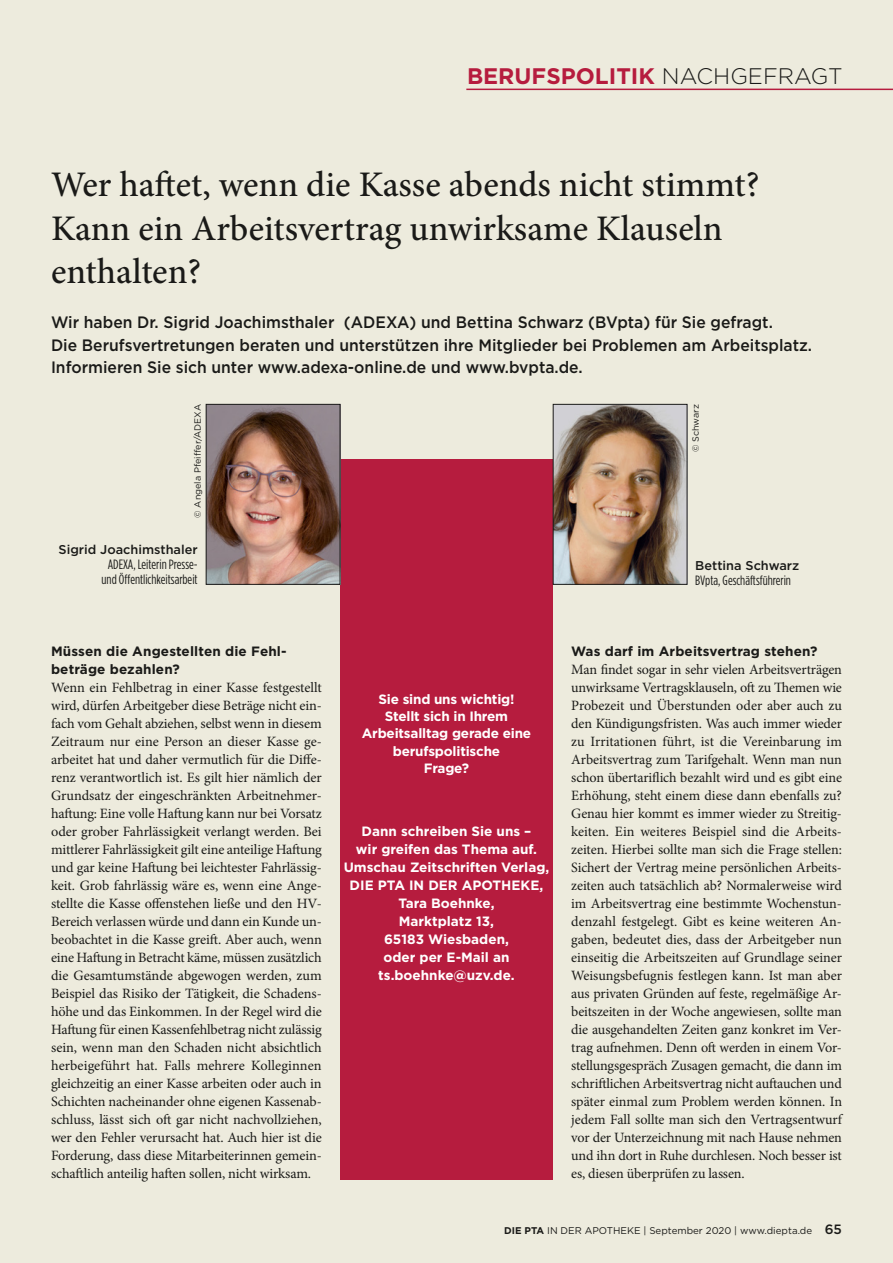
<style>
.page{position:relative;width:893px;height:1263px;background:#edebdd}
.page>*{position:absolute;margin:0;border:0;box-sizing:border-box;transform-origin:0 0}
.t1{font:500 36px/43.5px "Minion Pro";color:#1a1a18}
.t2{font:700 22.5px "Gotham";color:#b61c3e}
.t3{font:500 16.5px/22.5px "Gotham";color:#1a1a18;scale:.95 1}
.t4{font:14.25px/18px "Minion Pro";letter-spacing:-.01em;color:#1a1a18}
.t5{font:700 13.5px/18px "Gotham";color:#fff;text-align:center}
.t6{font:700 13.5px/18px "Gotham";letter-spacing:.01em;color:#1a1a18}
.t7{font:13.5px/15px "Gotham Condensed";color:#1a1a18;text-align:center}
.t8{font:500 12.75px "Gotham";color:#1a1a18}
.t9{font:9.75px "Gotham";color:#1a1a18}
.t10{font:9px "Gotham";color:#1a1a18}
.s1{font-weight:300;color:#1a1a18}
.s2{font-weight:700}
.s3{font-weight:500;font-size:13.5px}
</style>
<div class="page">
<hr style="left:466px;top:89px;width:427px;height:1px;background:#b61c3e">
<div style="left:340px;top:459px;width:213px;height:720px;background:#b61c3e"></div>
<img style="left:555px;top:406px;width:130px;height:177px">
<div style="left:553px;top:404px;width:134px;height:181px;border:1px solid #1a1a18"></div>
<img style="left:208px;top:406px;width:130px;height:177px">
<div style="left:206px;top:404px;width:134px;height:181px;border:1px solid #1a1a18"></div>
<h2 class="t2" style="left:467px;top:61px;width:377px">BERUFSPOLITIK <span class="s1">NACHGEFRAGT</span></h2>
<h1 class="t1" style="left:51px;top:163px;width:710px">Wer haftet, wenn die Kasse abends nicht stimmt?<br>Kann ein Arbeitsvertrag unwirksame Klauseln enthalten?</h1>
<p class="t3" style="left:51px;top:311px;width:803px">Wir haben Dr. Sigrid Joachimsthaler (ADEXA) und Bettina Schwarz (BVpta) für Sie gefragt.<br>Die Berufsvertretungen beraten und unterstützen ihre Mitglieder bei Problemen am Arbeitsplatz.<br>Informieren Sie sich unter www.adexa-online.de und www.bvpta.de.</p>
<p class="t10" style="left:192px;top:518px;width:115px;rotate:-90deg">© Angela Pfeiffer/ADEXA</p>
<p class="t8" style="left:59px;top:541px;width:141px">Sigrid Joachimsthaler</p>
<p class="t7" style="left:102px;top:557px;width:98px">ADEXA, Leiterin Presse&shy;und Öffentlichkeitsarbeit</p>
<p class="t10" style="left:690px;top:452px;width:49px;rotate:-90deg">© Schwarz</p>
<p class="t8" style="left:695px;top:557px;width:105px">Bettina Schwarz</p>
<p class="t7" style="left:695px;top:572px;width:97px">BVpta, Geschäftsführerin</p>
<p class="t6" style="left:51px;top:642px;width:236px">Müssen die Angestellten die Fehl&shy;beträge bezahlen?</p>
<p class="t4" style="left:51px;top:679px;width:272px">Wenn ein Fehlbetrag in einer Kasse festgestellt wird, dürfen Arbeitgeber diese Beträge nicht ein&shy;fach vom Gehalt abziehen, selbst wenn in diesem Zeitraum nur eine Person an dieser Kasse ge&shy;arbeitet hat und daher vermutlich für die Diffe&shy;renz verantwortlich ist. Es gilt hier nämlich der Grundsatz der eingeschränkten Arbeitnehmer&shy;haftung: Eine volle Haftung kann nur bei Vorsatz oder grober Fahrlässigkeit verlangt werden. Bei mittlerer Fahrlässigkeit gilt eine anteilige Haftung und gar keine Haftung bei leichtester Fahrlässig&shy;keit. Grob fahrlässig wäre es, wenn eine Ange&shy;stellte die Kasse offenstehen ließe und den HV-Bereich verlassen würde und dann ein Kunde un&shy;beobachtet in die Kasse greift. Aber auch, wenn eine Haftung in Betracht käme, müssen zusätzlich die Gesamtumstände abgewogen werden, zum Beispiel das Risiko der Tätigkeit, die Schadens&shy;höhe und das Einkommen. In der Regel wird die Haftung für einen Kassenfehlbetrag nicht zulässig sein, wenn man den Schaden nicht absichtlich herbeigeführt hat. Falls mehrere Kolleginnen gleichzeitig an einer Kasse arbeiten oder auch in Schichten nacheinander ohne eigenen Kassenab&shy;schluss, lässt sich oft gar nicht nachvollziehen, wer den Fehler verursacht hat. Auch hier ist die Forderung, dass diese Mitarbeiterinnen gemein&shy;schaftlich anteilig haften sollen, nicht wirksam.</p>
<p class="t5" style="left:362px;top:690px;width:171px;line-height:17.2px">Sie sind uns wichtig!<br>Stellt sich in Ihrem<br>Arbeitsalltag gerade eine berufspolitische<br>Frage?</p>
<p class="t5" style="left:344px;top:822px;width:207px">Dann schreiben Sie uns –<br>wir greifen das Thema auf.<br>Umschau Zeitschriften Verlag,<br>DIE PTA IN DER APOTHEKE,<br>Tara Boehnke,<br>Marktplatz 13,<br>65183 Wiesbaden,<br>oder per E-Mail an ts.boehnke@uzv.de.</p>
<p class="t6" style="left:571px;top:642px;width:248px">Was darf im Arbeitsvertrag stehen?</p>
<p class="t4" style="left:571px;top:661px;width:272px;text-align:justify">Man findet sogar in sehr vielen Arbeitsverträgen unwirksame Vertragsklauseln, oft zu Themen wie Probezeit und Überstunden oder aber auch zu den Kündigungsfristen. Was auch immer wieder zu Irritationen führt, ist die Vereinbarung im Arbeitsvertrag zum Tarifgehalt. Wenn man nun schon übertariflich bezahlt wird und es gibt eine Erhöhung, steht einem diese dann ebenfalls zu?<br>Genau hier kommt es immer wieder zu Streitig&shy;keiten. Ein weiteres Beispiel sind die Arbeits&shy;zeiten. Hierbei sollte man sich die Frage stellen:<br>Sichert der Vertrag meine persönlichen Arbeits&shy;zeiten auch tatsächlich ab? Normalerweise wird im Arbeitsvertrag eine bestimmte Wochenstun&shy;denzahl festgelegt. Gibt es keine weiteren An&shy;gaben, bedeutet dies, dass der Arbeitgeber nun einseitig die Arbeitszeiten auf Grundlage seiner Weisungsbefugnis festlegen kann. Ist man aber aus privaten Gründen auf feste, regelmäßige Ar&shy;beitszeiten in der Woche angewiesen, sollte man die ausgehandelten Zeiten ganz konkret im Ver&shy;trag aufnehmen. Denn oft werden in einem Vor&shy;stellungsgespräch Zusagen gemacht, die dann im schriftlichen Arbeitsvertrag nicht auftauchen und später einmal zum Problem werden können. In jedem Fall sollte man sich den Vertragsentwurf vor der Unterzeichnung mit nach Hause nehmen und ihn dort in Ruhe durchlesen. Noch besser ist es, diesen überprüfen zu lassen.</p>
<p class="t9" style="left:504px;top:1224px;width:339px"><span class="s2">DIE PTA</span> IN DER APOTHEKE | September 2020 | www.diepta.de <span class="s3">65</span></p>
</div>
